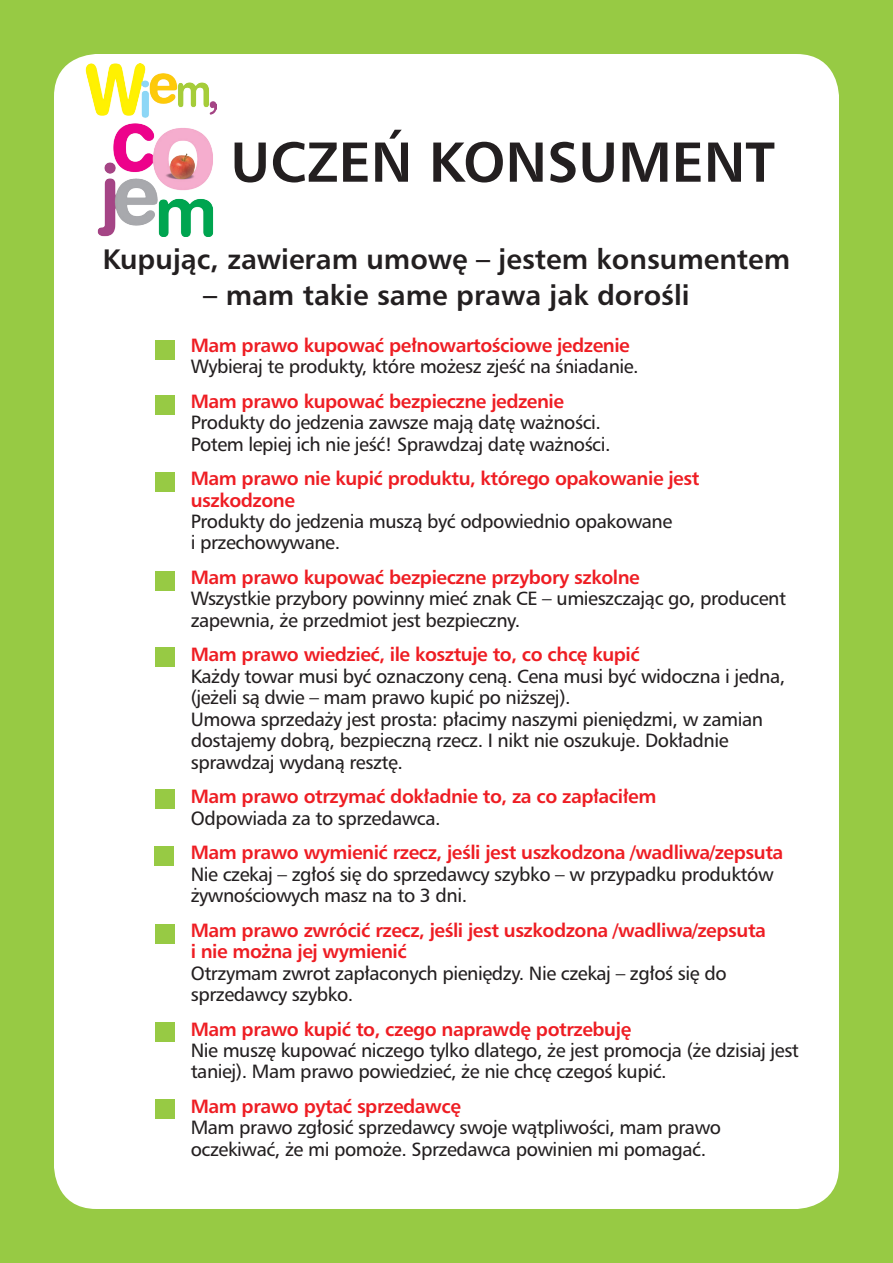
<style>
.page{position:relative;width:893px;height:1263px;background:#97ca44}
.page>*{position:absolute;margin:0;border:0;box-sizing:border-box;transform-origin:0 0}
.body_text{font:700 54px "Humnst 777 PL";color:#231f20}
.body_text-2{font:700 27px "Humnst 777 PL";color:#231f20}
.body_text-3{font:18.45px/21.5px "Humnst 777 PL";letter-spacing:-.025em;color:#231f20}
.body_text-4{font:700 18.45px/21.5px "Humnst 777 PL";letter-spacing:-.025em;color:#ee1d23}
.s1{font-weight:700;color:#ee1d23}
.s2{font-weight:400;color:#231f20}
</style>
<div class="page">
<div style="left:54px;top:54px;width:785px;height:1155px;background:#fff;border-radius:43px"></div>
<div style="left:155px;top:340px;width:20px;height:20px;background:#97ca44"></div>
<div style="left:155px;top:395px;width:20px;height:20px;background:#97ca44"></div>
<div style="left:155px;top:472px;width:20px;height:20px;background:#97ca44"></div>
<div style="left:155px;top:571px;width:20px;height:20px;background:#97ca44"></div>
<div style="left:155px;top:647px;width:20px;height:20px;background:#97ca44"></div>
<div style="left:155px;top:789px;width:20px;height:20px;background:#97ca44"></div>
<div style="left:154px;top:846px;width:20px;height:20px;background:#97ca44"></div>
<div style="left:155px;top:924px;width:20px;height:20px;background:#97ca44"></div>
<div style="left:155px;top:1022px;width:20px;height:20px;background:#97ca44"></div>
<div style="left:155px;top:1099px;width:20px;height:20px;background:#97ca44"></div>
<img style="left:85px;top:64px;width:132px;height:172px">
<p class="body_text" style="left:230px;top:126px;width:546px">UCZEŃ KONSUMENT</p>
<p class="body_text-2" style="left:103px;top:241px;width:689px">Kupując, zawieram umowę – jestem konsumentem</p>
<p class="body_text-2" style="left:203px;top:277px;width:488px">– mam takie same prawa jak dorośli</p>
<p class="body_text-3" style="left:191px;top:334px;width:450px"><span class="s1">Mam prawo kupować pełnowartościowe jedzenie<br></span>Wybieraj te produkty, które możesz zjeść na śniadanie.</p>
<p class="body_text-3" style="left:191px;top:390px;width:421px"><span class="s1">Mam prawo kupować bezpieczne jedzenie<br></span>Produkty do jedzenia zawsze mają datę ważności.<br>Potem lepiej ich nie jeść! Sprawdzaj datę ważności.</p>
<p class="body_text-3" style="left:191px;top:467px;width:510px"><span class="s1">Mam prawo nie kupić produktu, którego opakowanie jest uszkodzone<br></span>Produkty do jedzenia muszą być odpowiednio opakowane<br>i przechowywane.</p>
<p class="body_text-3" style="left:191px;top:566px;width:597px"><span class="s1">Mam prawo kupować bezpieczne przybory szkolne<br></span>Wszystkie przybory powinny mieć znak CE – umieszczając go, producent zapewnia, że przedmiot jest bezpieczny.</p>
<p class="body_text-3" style="left:191px;top:644px;width:596px"><span class="s1">Mam prawo wiedzieć, ile kosztuje to, co chcę kupić<br></span>Każdy towar musi być oznaczony ceną. Cena musi być widoczna i jedna, (jeżeli są dwie – mam prawo kupić po niższej).<br>Umowa sprzedaży jest prosta: płacimy naszymi pieniędzmi, w zamian dostajemy dobrą, bezpieczną rzecz. I nikt nie oszukuje. Dokładnie sprawdzaj wydaną resztę.</p>
<p class="body_text-4" style="left:191px;top:785px;width:467px">Mam prawo otrzymać dokładnie to, za co zapłaciłem<br><span class="s2">Odpowiada za to sprzedawca.</span></p>
<p class="body_text-3" style="left:191px;top:841px;width:594px"><span class="s1">Mam prawo wymienić rzecz, jeśli jest uszkodzona /wadliwa/zepsuta<br></span>Nie czekaj – zgłoś się do sprzedawcy szybko – w przypadku produktów żywnościowych masz na to 3 dni.</p>
<p class="body_text-4" style="left:191px;top:919px;width:577px">Mam prawo zwrócić rzecz, jeśli jest uszkodzona /wadliwa/zepsuta i nie można jej wymienić<br><span class="s2">Otrzymam zwrot zapłaconych pieniędzy. Nie czekaj – zgłoś się do sprzedawcy szybko.</span></p>
<p class="body_text-3" style="left:191px;top:1018px;width:610px"><span class="s1">Mam prawo kupić to, czego naprawdę potrzebuję<br></span>Nie muszę kupować niczego tylko dlatego, że jest promocja (że dzisiaj jest taniej). Mam prawo powiedzieć, że nie chcę czegoś kupić.</p>
<p class="body_text-3" style="left:191px;top:1095px;width:532px"><span class="s1">Mam prawo pytać sprzedawcę<br></span>Mam prawo zgłosić sprzedawcy swoje wątpliwości, mam prawo oczekiwać, że mi pomoże. Sprzedawca powinien mi pomagać.</p>
</div>
